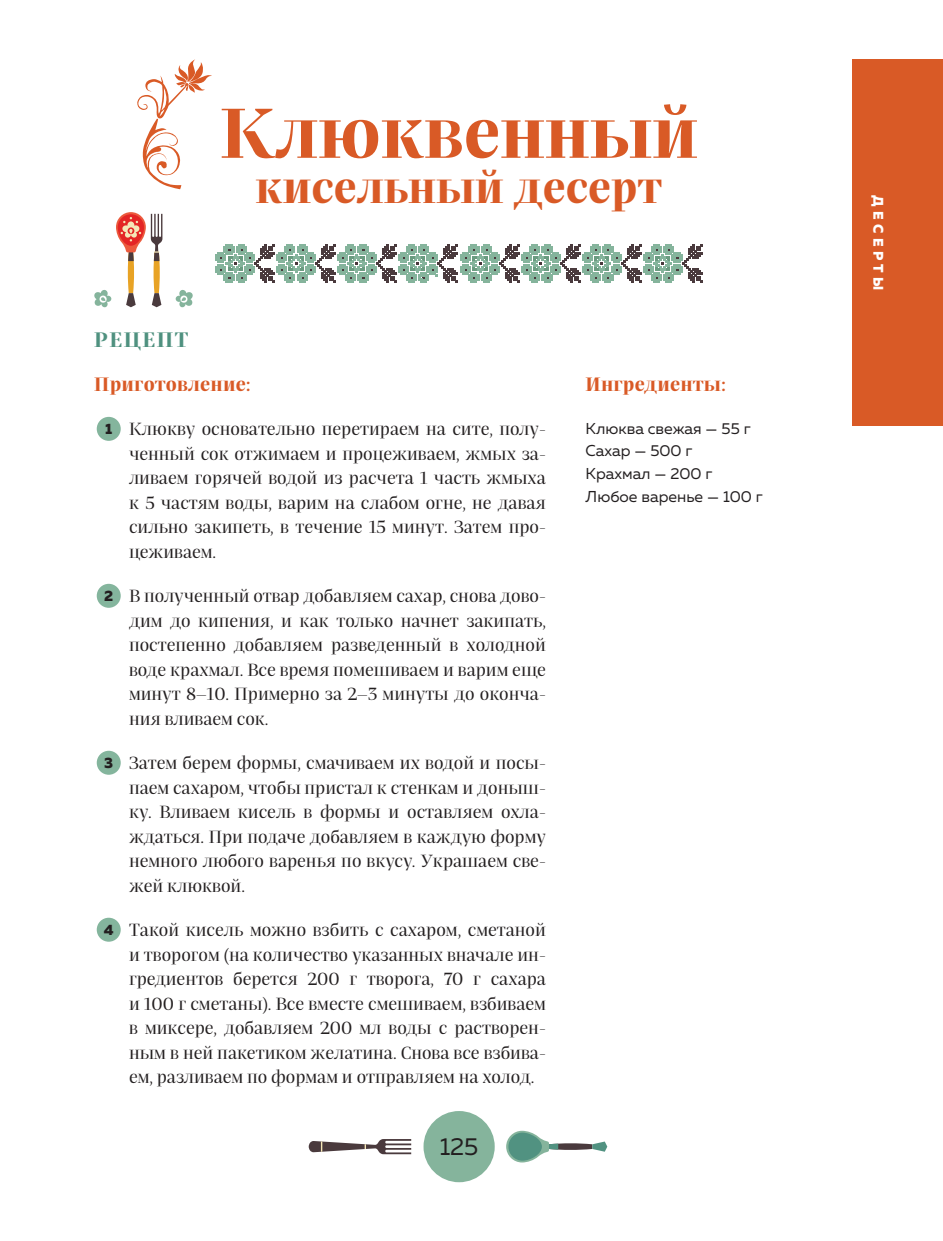
<style>
.page{position:relative;width:943px;height:1241px;background:#fff}
.page>*{position:absolute;margin:0;border:0;box-sizing:border-box;transform-origin:0 0}
.t1{font:700 70px "Praho Pro";color:#d95a26}
.t2{font:700 43.75px "Praho Pro";color:#d95a26}
.t3{font:24.5px "Muller";color:#231f20}
.t4{font:700 20.82px "Praho Pro";letter-spacing:.075em;color:#4f917f}
.t5{font:700 19.25px "Praho Pro";letter-spacing:.01em;color:#d95a26}
.t6{font:17.5px/24.5px "Praho Pro";color:#231f20;text-align:justify}
.t7{font:15.75px/22.8px "Muller";color:#231f20}
.t8{font:800 14px "Muller";letter-spacing:.31em;color:#fff}
.s1{font-family:"Muller";font-weight:800;font-size:15.05px}
</style>
<div class="page">
<svg style="left:506px;top:1130px;width:101px;height:32px"></svg>
<svg style="left:309px;top:1139px;width:102px;height:14px"></svg>
<div style="left:423px;top:1110px;width:71px;height:71px;background:#85b49c;border-radius:50%"></div>
<div style="left:852px;top:60px;width:91px;height:366px;background:#d95a26"></div>
<svg style="left:94px;top:212px;width:68px;height:95px"></svg>
<svg style="left:176px;top:290px;width:17px;height:17px"></svg>
<svg style="left:216px;top:244px;width:486px;height:39px"></svg>
<div style="left:97px;top:417px;width:24px;height:24px;background:#84b59d;border-radius:50%"></div>
<div style="left:97px;top:583px;width:24px;height:24px;background:#84b59d;border-radius:50%"></div>
<div style="left:97px;top:750px;width:24px;height:24px;background:#84b59d;border-radius:50%"></div>
<div style="left:97px;top:917px;width:24px;height:24px;background:#84b59d;border-radius:50%"></div>
<svg style="left:137px;top:60px;width:75px;height:129px"></svg>
<h1 class="t1" style="left:220px;top:93px;width:479px">Клюквенный</h1>
<h2 class="t2" style="left:256px;top:162px;width:408px">кисельный десерт</h2>
<p class="t4" style="left:94px;top:328px;width:96px">РЕЦЕПТ</p>
<p class="t5" style="left:94px;top:373px;width:158px">Приготовление:</p>
<p class="t6" style="left:129px;top:418px;width:418px;text-indent:-24px"><span class="s1">1</span> Клюкву основательно перетираем на сите, полу&shy;ченный сок отжимаем и процеживаем, жмых за&shy;ливаем горячей водой из расчета 1 часть жмыха к 5 частям воды, варим на слабом огне, не давая сильно закипеть, в течение 15 минут. Затем про&shy;цеживаем.</p>
<p class="t6" style="left:129px;top:585px;width:418px;text-indent:-25px"><span class="s1">2</span> В полученный отвар добавляем сахар, снова дово&shy;дим до кипения, и как только начнет закипать, постепенно добавляем разведенный в холодной воде крахмал. Все время помешиваем и варим еще минут 8–10. Примерно за 2–3 минуты до оконча&shy;ния вливаем сок.</p>
<p class="t6" style="left:129px;top:752px;width:418px;text-indent:-25px"><span class="s1">3</span> Затем берем формы, смачиваем их водой и посы&shy;паем сахаром, чтобы пристал к стенкам и доныш&shy;ку. Вливаем кисель в формы и оставляем охла&shy;ждаться. При подаче добавляем в каждую форму немного любого варенья по вкусу. Украшаем све&shy;жей клюквой.</p>
<p class="t6" style="left:129px;top:918px;width:418px;text-indent:-25px"><span class="s1">4</span> Такой кисель можно взбить с сахаром, сметаной и творогом (на количество указанных вначале ин&shy;гредиентов берется 200 г творога, 70 г сахара и 100 г сметаны). Все вместе смешиваем, взбиваем в миксере, добавляем 200 мл воды с растворен&shy;ным в ней пакетиком желатина. Снова все взбива&shy;ем, разливаем по формам и отправляем на холод.</p>
<h3 class="t3" style="left:439px;top:1135px;width:40px">125</h3>
<p class="t5" style="left:585px;top:373px;width:141px">Ингредиенты:</p>
<p class="t7" style="left:585px;top:418px;width:179px">Клюква свежая — 55 г<br>Сахар — 500 г<br>Крахмал — 200 г<br>Любое варенье — 100 г</p>
<p class="t8" style="left:883px;top:195px;width:97px;rotate:90deg">ДЕСЕРТЫ</p>
</div>
